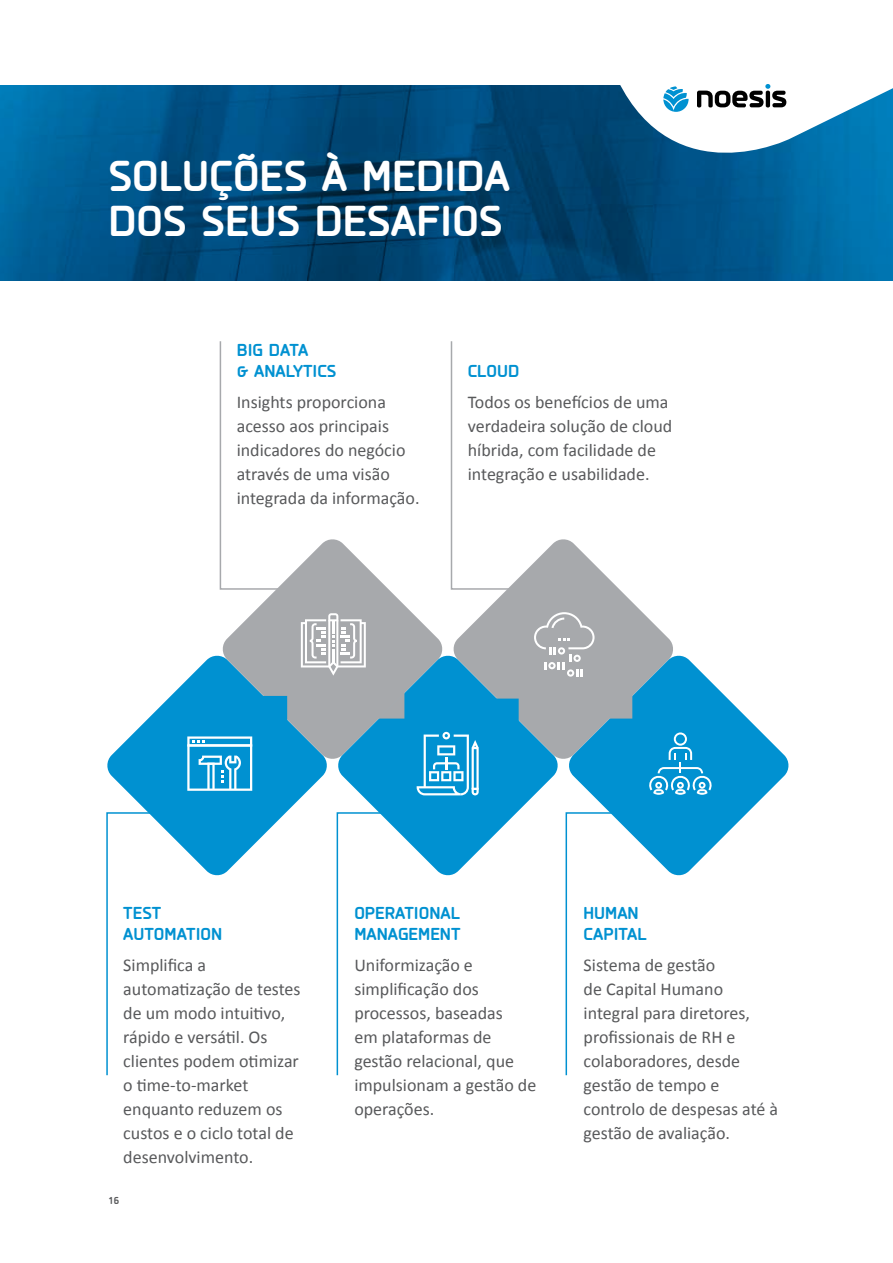
<style>
.page{position:relative;width:893px;height:1263px;background:#fff}
.page>*{position:absolute;margin:0;border:0;box-sizing:border-box;transform-origin:0 0}
.t1{font:700 45px/45px "PF Isotext Pro";color:#fff}
.t2{font:18px/24px "Calibri";color:#58595b}
.t3{font:700 18px/21.6px "PF Isotext Pro";color:#0091d1}
.t4{font:700 10.5px "PF Isotext Pro";color:#58595b}
</style>
<div class="page">
<img style="left:0;top:85px;width:893px;height:196px">
<svg style="left:578px;top:85px;width:315px;height:110px"></svg>
<svg style="left:697px;top:84px;width:89px;height:23px"></svg>
<svg style="left:663px;top:86px;width:26px;height:26px"></svg>
<svg style="left:219px;top:341px;width:3px;height:249px"></svg>
<svg style="left:107px;top:655px;width:220px;height:221px;fill:#0091d1"></svg>
<svg style="left:221px;top:538px;width:222px;height:222px;fill:#a7a9ac"></svg>
<svg style="left:337px;top:654px;width:221px;height:222px;fill:#0091d1"></svg>
<svg style="left:452px;top:539px;width:221px;height:221px;fill:#a7a9ac"></svg>
<svg style="left:568px;top:654px;width:221px;height:222px;fill:#0091d1"></svg>
<svg style="left:534px;top:612px;width:61px;height:65px;background:#b5b7b9"></svg>
<svg style="left:606px;top:692px;width:26px;height:26px"></svg>
<svg style="left:378px;top:692px;width:26px;height:26px"></svg>
<svg style="left:492px;top:698px;width:27px;height:27px"></svg>
<svg style="left:261px;top:696px;width:26px;height:26px"></svg>
<svg style="left:450px;top:341px;width:65px;height:249px"></svg>
<svg style="left:106px;top:811px;width:65px;height:265px"></svg>
<svg style="left:336px;top:811px;width:65px;height:265px"></svg>
<svg style="left:565px;top:811px;width:65px;height:265px"></svg>
<svg style="left:648px;top:732px;width:64px;height:63px;background:#2da4d9"></svg>
<svg style="left:417px;top:732px;width:62px;height:63px"></svg>
<svg style="left:301px;top:613px;width:65px;height:63px"></svg>
<svg style="left:187px;top:736px;width:65px;height:55px"></svg>
<h1 class="t1" style="left:108px;top:154px;width:403px">SOLUÇÕES À MEDIDA<br>DOS SEUS DESAFIOS</h1>
<p class="t3" style="left:237px;top:339px;width:101px">BIG DATA<br>&amp; ANALYTICS</p>
<p class="t2" style="left:237px;top:390px;width:184px">Insights proporciona acesso aos principais indicadores do negócio através de uma visão integrada da informação.</p>
<p class="t3" style="left:468px;top:361px;width:53px">CLOUD</p>
<p class="t2" style="left:468px;top:390px;width:206px">Todos os benefícios de uma verdadeira solução de cloud híbrida, com facilidade de integração e usabilidade.</p>
<p class="t3" style="left:123px;top:902px;width:100px">TEST<br>AUTOMATION</p>
<p class="t2" style="left:123px;top:953px;width:179px">Simplifica a automatização de testes de um modo intuitivo, rápido e versátil. Os clientes podem otimizar o time-to-market enquanto reduzem os custos e o ciclo total de desenvolvimento.</p>
<p class="t4" style="left:108px;top:1194px;width:12px">16</p>
<p class="t3" style="left:354px;top:902px;width:108px">OPERATIONAL<br>MANAGEMENT</p>
<p class="t2" style="left:354px;top:953px;width:183px">Uniformização e simplificação dos processos, baseadas<br>em plataformas de gestão relacional, que impulsionam a gestão de operações.</p>
<p class="t3" style="left:584px;top:902px;width:64px">HUMAN<br>CAPITAL</p>
<p class="t2" style="left:584px;top:953px;width:196px">Sistema de gestão<br>de Capital Humano integral para diretores, profissionais de RH e colaboradores, desde gestão de tempo e controlo de despesas até à gestão de avaliação.</p>
</div>
